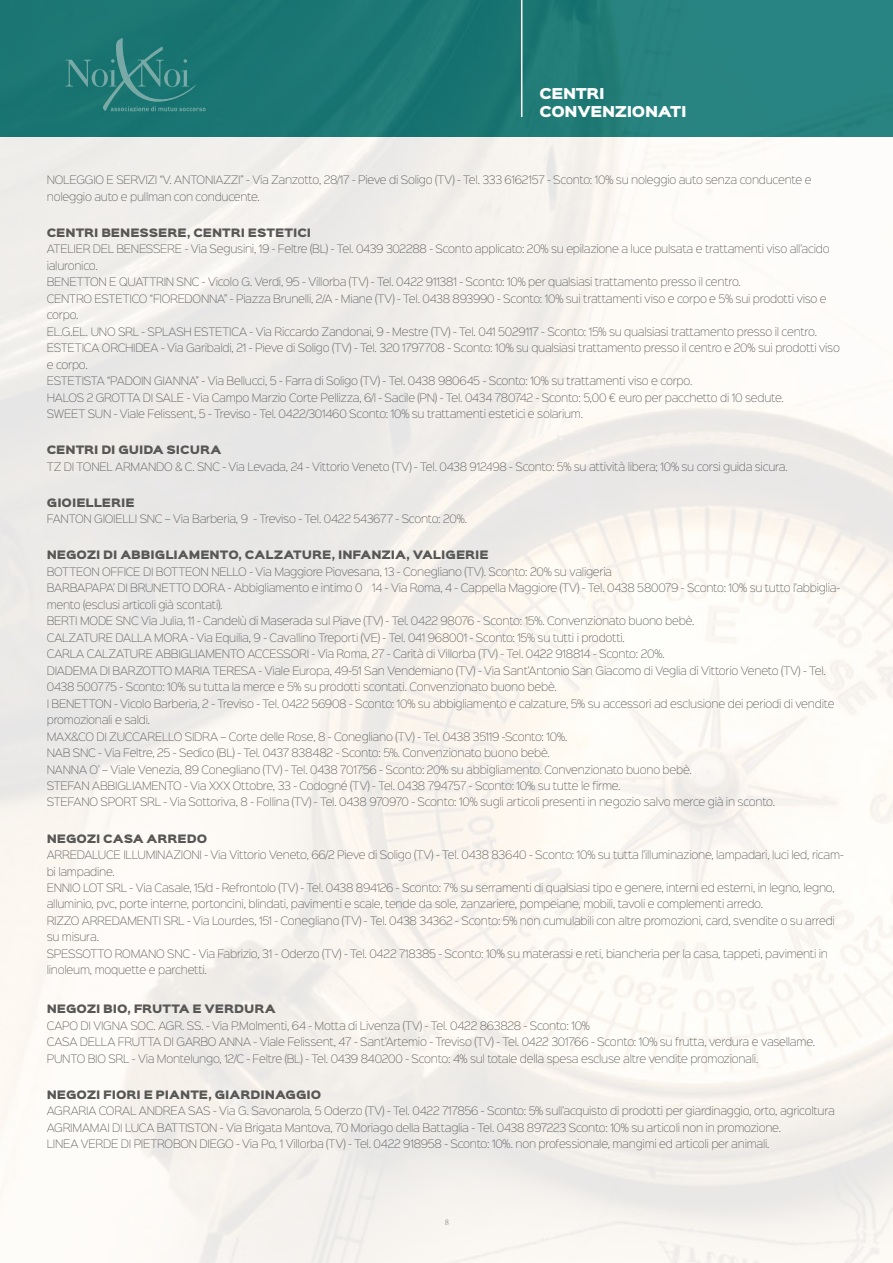
<style>
.page{position:relative;width:893px;height:1263px;background:#fff}
.page>*{position:absolute;margin:0;border:0;box-sizing:border-box;transform-origin:0 0}
.t1{font:13.5px/18px "Sinkin Sans 900 X Black";letter-spacing:-.025em;color:#fff}
.t2{font:10.5px/16.5px "Sinkin Sans 200 X Light";letter-spacing:-.025em;color:#575756}
.t3{font:10.5px "Sinkin Sans 900 X Black";color:#575756}
.t4{font:9px "Minion Pro";color:#9d9d9c}
</style>
<div class="page">
<img style="left:0;top:0;width:893px;height:1263px">
<hr style="left:521px;top:0;width:1px;height:117px;background:#fff">
<p class="t1" style="left:540px;top:85px;width:149px">CENTRI<br>CONVENZIONATI</p>
<p class="t2" style="left:47px;top:171px;width:766px">NOLEGGIO E SERVIZI “V. ANTONIAZZI” - Via Zanzotto, 28/17 - Pieve di Soligo (TV) - Tel. 333 6162157 - Sconto: 10% su noleggio auto senza conducente e noleggio auto e pullman con conducente.</p>
<p class="t3" style="left:47px;top:227px;width:266px">CENTRI BENESSERE, CENTRI ESTETICI</p>
<p class="t2" style="left:47px;top:240px;width:795px">ATELIER DEL BENESSERE - Via Segusini, 19 - Feltre (BL) - Tel. 0439 302288 - Sconto applicato: 20% su epilazione a luce pulsata e trattamenti viso all’acido ialuronico.<br>BENETTON E QUATTRIN SNC - Vicolo G. Verdi, 95 - Villorba (TV) - Tel. 0422 911381 - Sconto: 10% per qualsiasi trattamento presso il centro.<br>CENTRO ESTETICO “FIOREDONNA” - Piazza Brunelli, 2/A - Miane (TV) - Tel. 0438 893990 - Sconto: 10% sui trattamenti viso e corpo e 5% sui prodotti viso e corpo.<br>EL.G.EL. UNO SRL - SPLASH ESTETICA - Via Riccardo Zandonai, 9 - Mestre (TV) - Tel. 041 5029117 - Sconto: 15% su qualsiasi trattamento presso il centro.<br>ESTETICA ORCHIDEA - Via Garibaldi, 21 - Pieve di Soligo (TV) - Tel. 320 1797708 - Sconto: 10% su qualsiasi trattamento presso il centro e 20% sui prodotti viso e corpo.<br>ESTETISTA “PADOIN GIANNA” - Via Bellucci, 5 - Farra di Soligo (TV) - Tel. 0438 980645 - Sconto: 10% su trattamenti viso e corpo.<br>HALOS 2 GROTTA DI SALE - Via Campo Marzio Corte Pellizza, 6/l - Sacile (PN) - Tel. 0434 780742 - Sconto: 5,00 € euro per pacchetto di 10 sedute.<br>SWEET SUN - Viale Felissent, 5 - Treviso - Tel. 0422/301460 Sconto: 10% su trattamenti estetici e solarium.</p>
<p class="t3" style="left:47px;top:444px;width:176px">CENTRI DI GUIDA SICURA</p>
<p class="t2" style="left:47px;top:457px;width:743px">TZ DI TONEL ARMANDO &amp; C. SNC - Via Levada, 24 - Vittorio Veneto (TV) - Tel. 0438 912498 - Sconto: 5% su attività libera; 10% su corsi guida sicura.</p>
<p class="t3" style="left:47px;top:497px;width:90px">GIOIELLERIE</p>
<p class="t2" style="left:47px;top:510px;width:422px">FANTON GIOIELLI SNC – Via Barberia, 9 - Treviso - Tel. 0422 543677 - Sconto: 20%.</p>
<p class="t3" style="left:47px;top:549px;width:443px">NEGOZI DI ABBIGLIAMENTO, CALZATURE, INFANZIA, VALIGERIE</p>
<p class="t2" style="left:47px;top:562px;width:795px">BOTTEON OFFICE DI BOTTEON NELLO - Via Maggiore Piovesana, 13 - Conegliano (TV). Sconto: 20% su valigeria<br>BARBAPAPA’ DI BRUNETTO DORA - Abbigliamento e intimo 0‐14 - Via Roma, 4 - Cappella Maggiore (TV) - Tel. 0438 580079 - Sconto: 10% su tutto l’abbiglia&shy;mento (esclusi articoli già scontati).<br>BERTI MODE SNC Via Julia, 11 - Candelù di Maserada sul Piave (TV) - Tel. 0422 98076 - Sconto: 15%. Convenzionato buono bebè.<br>CALZATURE DALLA MORA - Via Equilia, 9 - Cavallino Treporti (VE) - Tel. 041 968001 - Sconto: 15% su tutti i prodotti.<br>CARLA CALZATURE ABBIGLIAMENTO ACCESSORI - Via Roma, 27 - Carità di Villorba (TV) - Tel. 0422 918814 - Sconto: 20%.<br>DIADEMA DI BARZOTTO MARIA TERESA - Viale Europa, 49-51 San Vendemiano (TV) - Via Sant’Antonio San Giacomo di Veglia di Vittorio Veneto (TV) - Tel.<br>0438 500775 - Sconto: 10% su tutta la merce e 5% su prodotti scontati. Convenzionato buono bebè.<br>I BENETTON - Vicolo Barberia, 2 - Treviso - Tel. 0422 56908 - Sconto: 10% su abbigliamento e calzature, 5% su accessori ad esclusione dei periodi di vendite promozionali e saldi.<br>MAX&amp;CO DI ZUCCARELLO SIDRA – Corte delle Rose, 8 - Conegliano (TV) - Tel. 0438 35119 -Sconto: 10%.<br>NAB SNC - Via Feltre, 25 - Sedico (BL) - Tel. 0437 838482 - Sconto: 5%. Convenzionato buono bebè.<br>NANNA O’ – Viale Venezia, 89 Conegliano (TV) - Tel. 0438 701756 - Sconto: 20% su abbigliamento. Convenzionato buono bebè.<br>STEFAN ABBIGLIAMENTO - Via XXX Ottobre, 33 - Codogné (TV) - Tel. 0438 794757 - Sconto: 10% su tutte le firme.<br>STEFANO SPORT SRL - Via Sottoriva, 8 - Follina (TV) - Tel. 0438 970970 - Sconto: 10% sugli articoli presenti in negozio salvo merce già in sconto.</p>
<p class="t3" style="left:47px;top:833px;width:162px">NEGOZI CASA ARREDO</p>
<p class="t2" style="left:47px;top:846px;width:799px">ARREDALUCE ILLUMINAZIONI - Via Vittorio Veneto, 66/2 Pieve di Soligo (TV) - Tel. 0438 83640 - Sconto: 10% su tutta l’illuminazione, lampadari, luci led, ricam&shy;bi lampadine.<br>ENNIO LOT SRL - Via Casale, 15/d - Refrontolo (TV) - Tel. 0438 894126 - Sconto: 7% su serramenti di qualsiasi tipo e genere, interni ed esterni, in legno, legno, alluminio, pvc, porte interne, portoncini, blindati, pavimenti e scale, tende da sole, zanzariere, pompeiane, mobili, tavoli e complementi arredo.<br>RIZZO ARREDAMENTI SRL - Via Lourdes, 151 - Conegliano (TV) - Tel. 0438 34362 - Sconto: 5% non cumulabili con altre promozioni, card, svendite o su arredi su misura.<br>SPESSOTTO ROMANO SNC - Via Fabrizio, 31 - Oderzo (TV) - Tel. 0422 718385 - Sconto: 10% su materassi e reti, biancheria per la casa, tappeti, pavimenti in linoleum, moquette e parchetti.</p>
<p class="t3" style="left:47px;top:1004px;width:231px">NEGOZI BIO, FRUTTA E VERDURA</p>
<p class="t2" style="left:47px;top:1017px;width:770px">CAPO DI VIGNA SOC. AGR. SS. - Via P.Molmenti, 64 - Motta di Livenza (TV) - Tel. 0422 863828 - Sconto: 10%<br>CASA DELLA FRUTTA DI GARBO ANNA - Viale Felissent, 47 - Sant’Artemio - Treviso (TV) - Tel. 0422 301766 - Sconto: 10% su frutta, verdura e vasellame.<br>PUNTO BIO SRL - Via Montelungo, 12/C - Feltre (BL) - Tel. 0439 840200 - Sconto: 4% sul totale della spesa escluse altre vendite promozionali.</p>
<p class="t3" style="left:47px;top:1089px;width:276px">NEGOZI FIORI E PIANTE, GIARDINAGGIO</p>
<p class="t2" style="left:47px;top:1102px;width:790px">AGRARIA CORAL ANDREA SAS - Via G. Savonarola, 5 Oderzo (TV) - Tel. 0422 717856 - Sconto: 5% sull’acquisto di prodotti per giardinaggio, orto, agricoltura<br>AGRIMAMAI DI LUCA BATTISTON - Via Brigata Mantova, 70 Moriago della Battaglia - Tel. 0438 897223 Sconto: 10% su articoli non in promozione.<br>LINEA VERDE DI PIETROBON DIEGO - Via Po, 1 Villorba (TV) - Tel. 0422 918958 - Sconto: 10%. non professionale, mangimi ed articoli per animali.</p>
<p class="t4" style="left:445px;top:1216px;width:6px">8</p>
</div>
